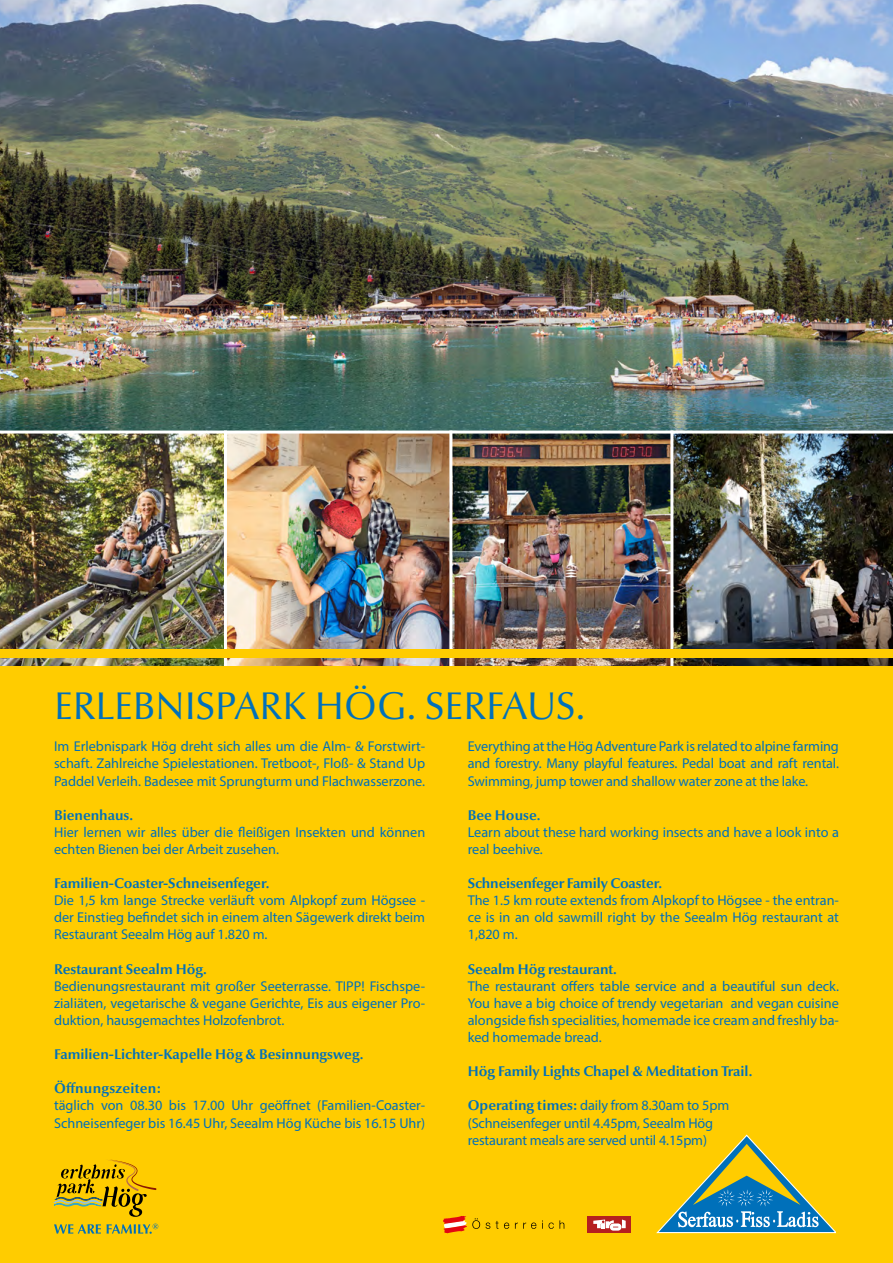
<style>
.page{position:relative;width:893px;height:1263px;background:#fff}
.page>*{position:absolute;margin:0;border:0;box-sizing:border-box;transform-origin:0 0}
.t1{font:39px "Optima Nova LT Pro";color:#0070ba}
.t2{font:14.25px/17.1px "Myriad Pro";color:#0070ba;text-align:justify}
.t3{font:700 14.25px "Optima Nova LT Pro";color:#0070ba}
.t4{font:700 14.25px "Optima Nova LT Pro";letter-spacing:.02em;color:#0070ba}
.s1{font-family:"Optima Nova LT Pro";font-weight:700}
</style>
<div class="page">
<img style="left:0;top:434px;width:670px;height:232px">
<img style="left:673px;top:434px;width:220px;height:232px">
<img style="left:0;top:0;width:893px;height:431px">
<hr style="left:224px;top:431px;width:3px;height:244px;background:#fff">
<hr style="left:449px;top:431px;width:3px;height:244px;background:#fff">
<div style="left:0;top:666px;width:893px;height:597px;background:#fc0"></div>
<div style="left:0;top:649px;width:893px;height:9px;background:#fc0"></div>
<svg style="left:486px;top:1221px;width:12px;height:8px"></svg>
<svg style="left:504px;top:1222px;width:5px;height:7px"></svg>
<svg style="left:515px;top:1222px;width:21px;height:7px"></svg>
<svg style="left:542px;top:1220px;width:22px;height:9px"></svg>
<svg style="left:443px;top:1216px;width:37px;height:17px"></svg>
<div style="left:588px;top:1216px;width:43px;height:17px;background:#b51f1f"></div>
<svg style="left:593px;top:1219px;width:33px;height:11px"></svg>
<svg style="left:54px;top:1159px;width:102px;height:58px"></svg>
<svg style="left:656px;top:1134px;width:180px;height:99px"></svg>
<svg style="left:54px;top:1223px;width:104px;height:11px"></svg>
<h1 class="t1" style="left:54px;top:681px;width:533px">ERLEBNISPARK HÖG. SERFAUS.</h1>
<p class="t2" style="left:54px;top:738px;width:373px">Im Erlebnispark Hög dreht sich alles um die Alm- &amp; Forstwirt&shy;schaft. Zahlreiche Spielestationen. Tretboot-, Floß- &amp; Stand Up Paddel Verleih. Badesee mit Sprungturm und Flachwasserzone.</p>
<p class="t3" style="left:54px;top:806px;width:81px">Bienenhaus.</p>
<p class="t2" style="left:54px;top:823px;width:373px">Hier lernen wir alles über die fleißigen Insekten und können echten Bienen bei der Arbeit zusehen.</p>
<p class="t3" style="left:54px;top:874px;width:217px">Familien-Coaster-Schneisenfeger.</p>
<p class="t2" style="left:54px;top:892px;width:373px">Die 1,5 km lange Strecke verläuft vom Alpkopf zum Högsee - der Einstieg befindet sich in einem alten Sägewerk direkt beim Restaurant Seealm Hög auf 1.820 m.</p>
<p class="t3" style="left:54px;top:960px;width:154px">Restaurant Seealm Hög.</p>
<p class="t2" style="left:54px;top:977px;width:373px">Bedienungsrestaurant mit großer Seeterrasse. TIPP! Fischspe&shy;zialiäten, vegetarische &amp; vegane Gerichte, Eis aus eigener Pro&shy;duktion, hausgemachtes Holzofenbrot.</p>
<p class="t3" style="left:54px;top:1045px;width:311px">Familien-Lichter-Kapelle Hög &amp; Besinnungsweg.</p>
<p class="t4" style="left:54px;top:1079px;width:108px">Öffnungszeiten:</p>
<p class="t2" style="left:54px;top:1097px;width:373px">täglich von 08.30 bis 17.00 Uhr geöffnet (Familien-Coaster-<br>Schneisenfeger bis 16.45 Uhr, Seealm Hög Küche bis 16.15 Uhr)</p>
<p class="t2" style="left:468px;top:738px;width:373px">Everything at the Hög Adventure Park is related to alpine farming and forestry. Many playful features. Pedal boat and raft rental.<br>Swimming, jump tower and shallow water zone at the lake.</p>
<p class="t3" style="left:468px;top:806px;width:74px">Bee House.</p>
<p class="t2" style="left:468px;top:823px;width:373px">Learn about these hard working insects and have a look into a real beehive.</p>
<p class="t3" style="left:468px;top:874px;width:196px">Schneisenfeger Family Coaster.</p>
<p class="t2" style="left:468px;top:892px;width:373px">The 1.5 km route extends from Alpkopf to Högsee - the entran&shy;ce is in an old sawmill right by the Seealm Hög restaurant at 1,820 m.</p>
<p class="t3" style="left:468px;top:960px;width:151px">Seealm Hög restaurant.</p>
<p class="t2" style="left:468px;top:977px;width:373px">The restaurant offers table service and a beautiful sun deck.<br>You have a big choice of trendy vegetarian and vegan cuisine alongside fish specialities, homemade ice cream and freshly ba&shy;ked homemade bread.</p>
<p class="t3" style="left:468px;top:1062px;width:286px">Hög Family Lights Chapel &amp; Meditation Trail.</p>
<p class="t2" style="left:468px;top:1097px;width:263px;text-align:left"><span class="s1">Operating times:</span> daily from 8.30am to 5pm (Schneisenfeger until 4.45pm, Seealm Hög restaurant meals are served until 4.15pm)</p>
</div>
